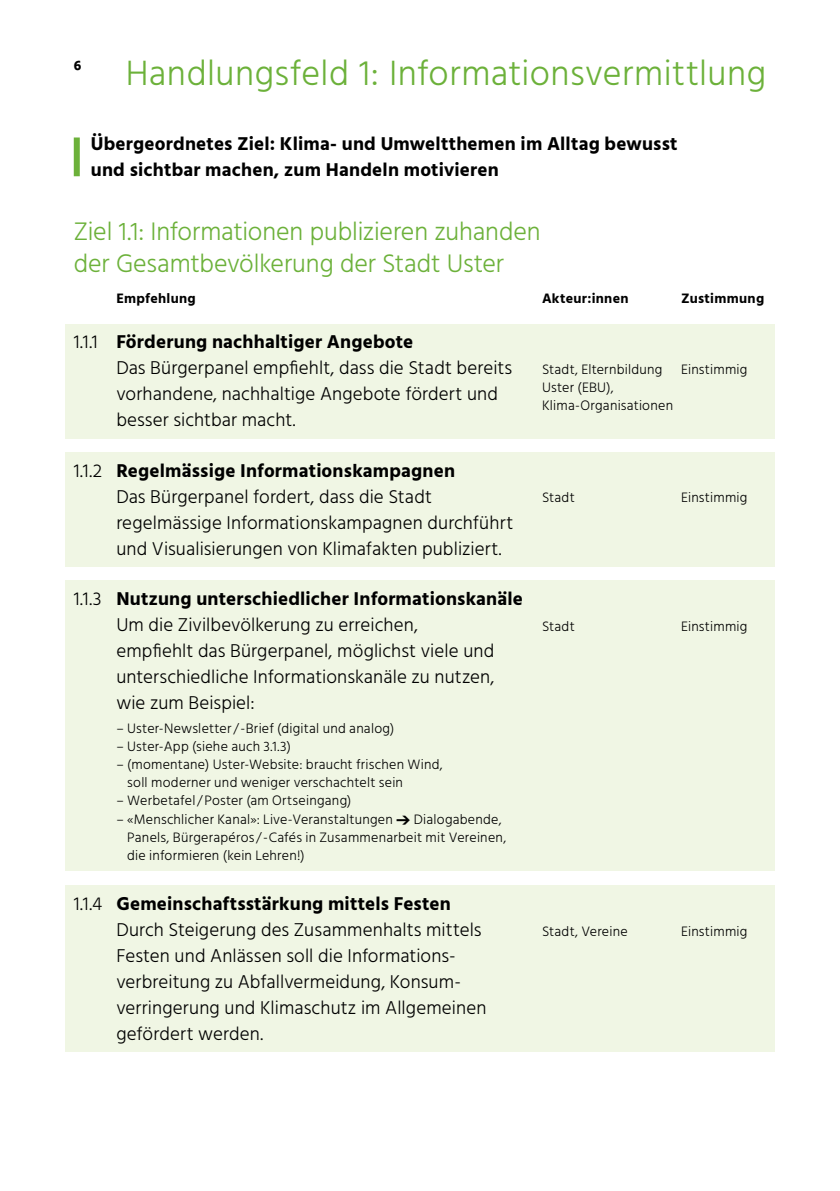
<style>
.page{position:relative;width:840px;height:1191px;background:#fff}
.page>*{position:absolute;margin:0;border:0;box-sizing:border-box;transform-origin:0 0}
.t1{font:300 36px "Hind";letter-spacing:.015em;color:#6cb13a}
.Untertitel{font:300 26px/32px "Hind";letter-spacing:-.005em;color:#6cb13a}
.t2{font:300 19px/26px "Hind";letter-spacing:.005em;color:#000}
.t3{font:700 19px/26px "Hind";letter-spacing:.01em;color:#000}
.t4{font:300 14px/18px "Hind";letter-spacing:.015em;color:#000}
.t5{font:700 14px "Hind";letter-spacing:.02em;color:#000}
.s1{font-weight:700}
</style>
<div class="page">
<div style="left:65px;top:324px;width:709px;height:114px;background:#f0f6e4"></div>
<div style="left:65px;top:452px;width:709px;height:114px;background:#f0f6e4"></div>
<div style="left:65px;top:885px;width:709px;height:166px;background:#f0f6e4"></div>
<div style="left:65px;top:581px;width:709px;height:290px;background:#f0f6e4"></div>
<div style="left:74px;top:137px;width:6px;height:39px;background:#6cb13a"></div>
<p class="t5" style="left:74px;top:57px;width:9px">6</p>
<p class="t1" style="left:126px;top:49px;width:641px">Handlungsfeld 1: Informationsvermittlung</p>
<p class="t3" style="left:91px;top:131px;width:588px">Übergeordnetes Ziel: Klima- und Umweltthemen im Alltag bewusst und sichtbar machen, zum Handeln motivieren</p>
<p class="Untertitel" style="left:74px;top:216px;width:468px">Ziel 1.1: Informationen publizieren zuhanden der Gesamtbevölkerung der Stadt Uster</p>
<p class="t5" style="left:116px;top:290px;width:81px">Empfehlung</p>
<p class="t5" style="left:541px;top:290px;width:88px">Akteur:innen</p>
<p class="t5" style="left:680px;top:290px;width:85px">Zustimmung</p>
<p class="t2" style="left:116px;top:330px;width:397px;text-indent:-43px">1.1.1 <span class="s1">Förderung nachhaltiger Angebote<br></span>Das Bürgerpanel empfiehlt, dass die Stadt bereits vorhandene, nachhaltige Angebote fördert und besser sichtbar macht.</p>
<p class="t2" style="left:116px;top:458px;width:398px;text-indent:-43px">1.1.2 <span class="s1">Regelmässige Informationskampagnen<br></span>Das Bürgerpanel fordert, dass die Stadt regelmässige Informationskampagnen durchführt und Visualisierungen von Klimafakten publiziert.</p>
<p class="t2" style="left:116px;top:586px;width:408px;text-indent:-43px">1.1.3 <span class="s1">Nutzung unterschiedlicher Informationskanäle </span>Um die Zivilbevölkerung zu erreichen,<br>empfiehlt das Bürgerpanel, möglichst viele und unterschiedliche Informationskanäle zu nutzen, wie zum Beispiel:</p>
<p class="t4" style="left:116px;top:720px;width:279px">– Uster-Newsletter/-Brief (digital und analog)</p>
<p class="t4" style="left:116px;top:738px;width:176px">– Uster-App (siehe auch 3.1.3)</p>
<p class="t4" style="left:127px;top:756px;width:317px;text-indent:-11px">– (momentane) Uster-Website: braucht frischen Wind, soll moderner und weniger verschachtelt sein</p>
<p class="t4" style="left:116px;top:792px;width:236px">– Werbetafel/Poster (am Ortseingang)</p>
<p class="t4" style="left:116px;top:810px;width:278px">– «Menschlicher Kanal»: Live-Veranstaltungen</p>
<p class="t4" style="left:541px;top:361px;width:122px">Stadt, Elternbildung</p>
<p class="t4" style="left:680px;top:361px;width:68px">Einstimmig</p>
<p class="t4" style="left:541px;top:379px;width:132px">Uster (EBU),<br>Klima-Organisationen</p>
<p class="t4" style="left:541px;top:489px;width:34px">Stadt</p>
<p class="t4" style="left:680px;top:489px;width:68px">Einstimmig</p>
<p class="t4" style="left:541px;top:618px;width:34px">Stadt</p>
<p class="t4" style="left:680px;top:618px;width:68px">Einstimmig</p>
<p class="t4" style="left:127px;top:810px;width:380px;text-indent:286px">Dialogabende,<br>Panels, Bürgerapéros/-Cafés in Zusammenarbeit mit Vereinen, die informieren (kein Lehren!)</p>
<p class="t2" style="left:116px;top:891px;width:371px;text-indent:-43px">1.1.4 <span class="s1">Gemeinschaftsstärkung mittels Festen </span>Durch Steigerung des Zusammenhalts mittels Festen und Anlässen soll die Informations&shy;verbreitung zu Abfallvermeidung, Konsum&shy;verringerung und Klimaschutz im Allgemeinen gefördert werden.</p>
<p class="t4" style="left:541px;top:923px;width:87px">Stadt, Vereine</p>
<p class="t4" style="left:680px;top:923px;width:68px">Einstimmig</p>
</div>
